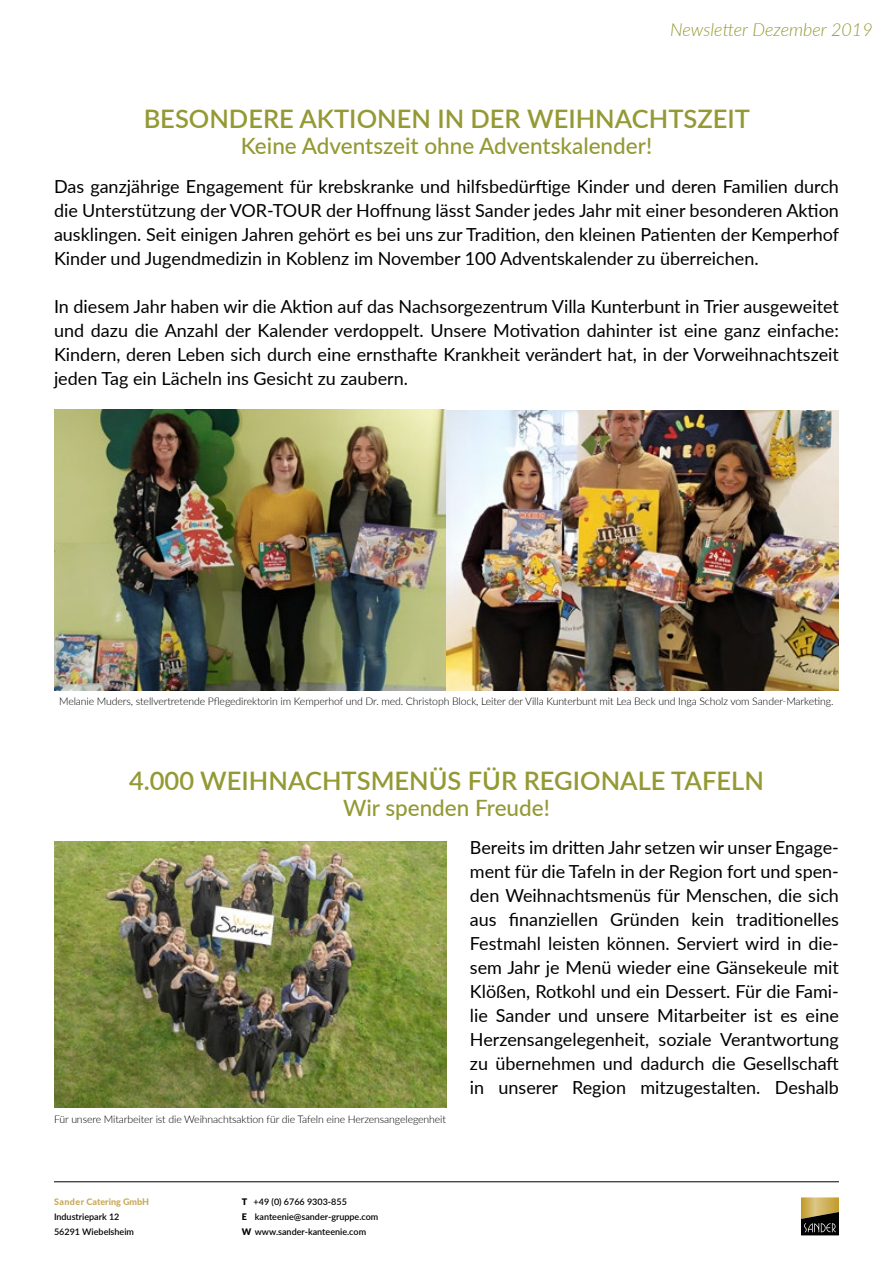
<style>
.page{position:relative;width:893px;height:1263px;background:#fff}
.page>*{position:absolute;margin:0;border:0;box-sizing:border-box;transform-origin:0 0}
.t1{font:600 25.5px "Lato";color:#949934}
.t2{font:500 22.5px "Lato";color:#949934}
.t3{font:18px/24px "Lato";color:#000;text-align:justify}
.t4{font:italic 300 18px "Lato";color:#949934}
.t5{font:300 10.5px "Lato";letter-spacing:-.01em;color:#000}
.t6{font:600 9px/15px "Lato";color:#000}
.t7{font:800 9px "Lato";color:#c9a857}
.s1{font-weight:900}
</style>
<div class="page">
<hr style="left:54px;top:1181px;width:785px;height:1px;background:#000">
<svg style="left:801px;top:1197px;width:38px;height:38px"></svg>
<img style="left:54px;top:410px;width:785px;height:280px">
<img style="left:54px;top:842px;width:392px;height:265px">
<p class="t4" style="left:670px;top:17px;width:204px">Newsletter Dezember 2019</p>
<h1 class="t1" style="left:144px;top:100px;width:608px">BESONDERE AKTIONEN IN DER WEIHNACHTSZEIT</h1>
<p class="t2" style="left:241px;top:129px;width:413px">Keine Adventszeit ohne Adventskalender!</p>
<p class="t3" style="left:54px;top:173px;width:787px">Das ganzjährige Engagement für krebskranke und hilfsbedürftige Kinder und deren Familien durch die Unterstützung der VOR-TOUR der Hoffnung lässt Sander jedes Jahr mit einer besonderen Aktion ausklingen. Seit einigen Jahren gehört es bei uns zur Tradition, den kleinen Patienten der Kemperhof Kinder und Jugendmedizin in Koblenz im November 100 Adventskalender zu überreichen.</p>
<p class="t3" style="left:54px;top:293px;width:786px">In diesem Jahr haben wir die Aktion auf das Nachsorgezentrum Villa Kunterbunt in Trier ausgeweitet und dazu die Anzahl der Kalender verdoppelt. Unsere Motivation dahinter ist eine ganz einfache:<br>Kindern, deren Leben sich durch eine ernsthafte Krankheit verändert hat, in der Vorweihnachtszeit jeden Tag ein Lächeln ins Gesicht zu zaubern.</p>
<p class="t5" style="left:59px;top:694px;width:776px">Melanie Muders, stellvertretende Pflegedirektorin im Kemperhof und Dr. med. Christoph Block, Leiter der Villa Kunterbunt mit Lea Beck und Inga Scholz vom Sander-Marketing.</p>
<h1 class="t1" style="left:129px;top:762px;width:636px">4.000 WEIHNACHTSMENÜS FÜR REGIONALE TAFELN</h1>
<p class="t2" style="left:343px;top:791px;width:208px">Wir spenden Freude!</p>
<p class="t3" style="left:470px;top:835px;width:371px">Bereits im dritten Jahr setzen wir unser Engage&shy;ment für die Tafeln in der Region fort und spen&shy;den Weihnachtsmenüs für Menschen, die sich aus finanziellen Gründen kein traditionelles Festmahl leisten können. Serviert wird in die&shy;sem Jahr je Menü wieder eine Gänsekeule mit Klößen, Rotkohl und ein Dessert. Für die Fami&shy;lie Sander und unsere Mitarbeiter ist es eine Herzensangelegenheit, soziale Verantwortung zu übernehmen und dadurch die Gesellschaft in unserer Region mitzugestalten. Deshalb</p>
<p class="t5" style="left:54px;top:1111px;width:393px">Für unsere Mitarbeiter ist die Weihnachtsaktion für die Tafeln eine Herzensangelegenheit</p>
<p class="t7" style="left:54px;top:1195px;width:97px">Sander Catering GmbH</p>
<p class="t6" style="left:54px;top:1208px;width:82px">Industriepark 12<br>56291 Wiebelsheim</p>
<p class="t6" style="left:242px;top:1193px;width:138px"><span class="s1">T</span> +49 (0) 6766 9303-855<br><span class="s1">E</span> kanteenie@sander-gruppe.com<br><span class="s1">W</span> www.sander-kanteenie.com</p>
</div>
